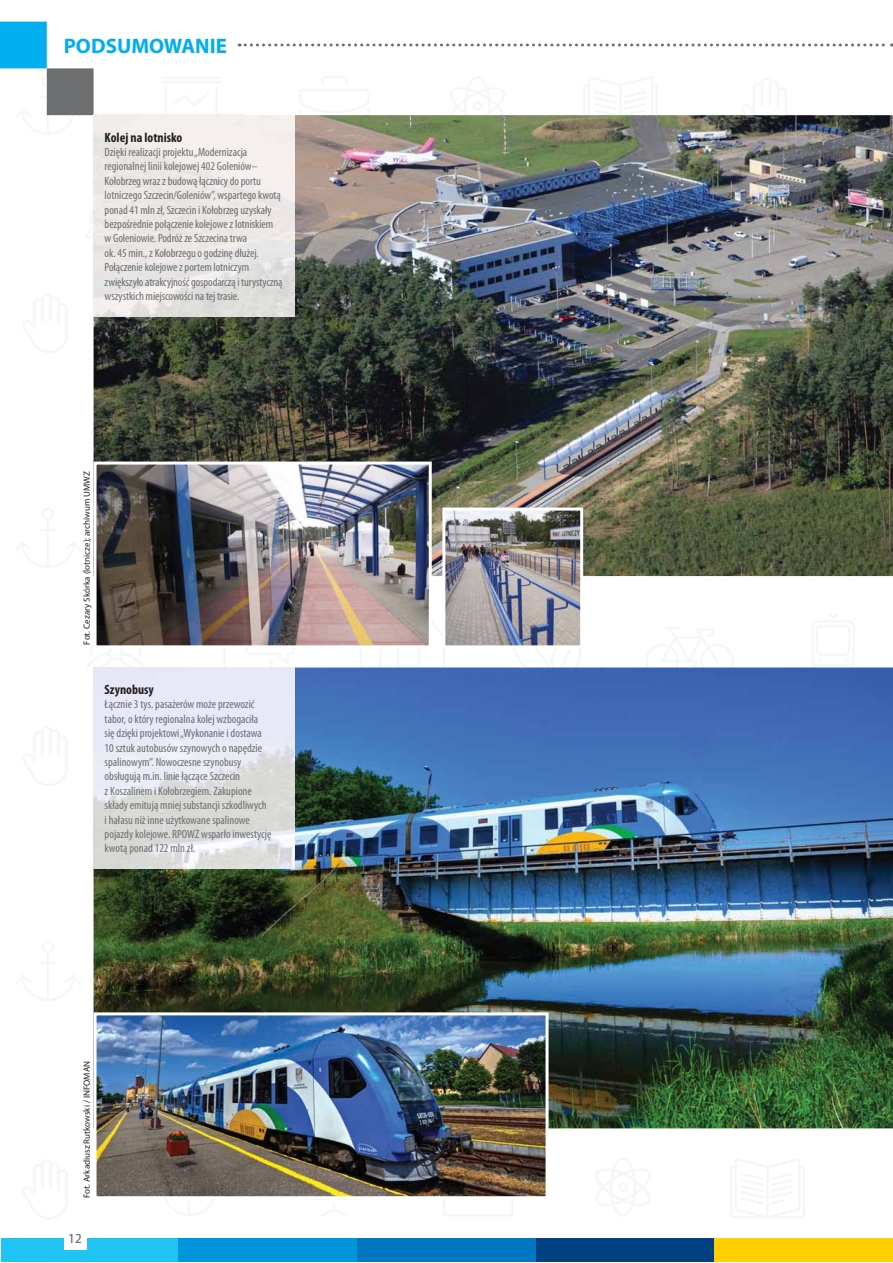
<style>
.page{position:relative;width:893px;height:1263px;background:#fff}
.page>*{position:absolute;margin:0;border:0;box-sizing:border-box;transform-origin:0 0}
.t1{font:700 21px "Myriad Pro";color:#00aeef}
.t2{font:700 condensed 13.5px "Myriad Pro";color:#231f20}
.t3{font:condensed 12px/14.4px "Myriad Pro";color:#6d6e70}
.t4{font:12px "Koz Go Pr 6 N Medium 90 msp RKSJ H";color:#6d6e70}
.t5{font:9px "Myriad Pro";color:#231f20}
</style>
<div class="page">
<svg style="left:93px;top:396px;width:1px;height:66px"></svg>
<hr style="left:161px;top:81px;width:60px;height:2px;background:#f5f6f6">
<hr style="left:161px;top:77px;width:60px;height:2px;background:#f5f6f6">
<svg style="left:165px;top:114px;width:53px;height:1px"></svg>
<hr style="left:46px;top:518px;width:3px;height:50px;background:#f5f6f6">
<svg style="left:93px;top:1051px;width:1px;height:61px"></svg>
<hr style="left:46px;top:951px;width:3px;height:50px;background:#f5f6f6">
<svg style="left:239px;top:44px;width:653px;height:2px"></svg>
<div style="left:1px;top:1238px;width:178px;height:24px;background:#1fc4f4"></div>
<div style="left:179px;top:1238px;width:178px;height:24px;background:#0095da"></div>
<div style="left:357px;top:1238px;width:179px;height:24px;background:#0077c0"></div>
<div style="left:536px;top:1238px;width:178px;height:24px;background:#004181"></div>
<div style="left:714px;top:1238px;width:179px;height:24px;background:#ffcf00"></div>
<div style="left:64px;top:1227px;width:22px;height:22px;background:#fff"></div>
<svg style="left:1px;top:22px;width:93px;height:94px"></svg>
<img style="left:94px;top:115px;width:799px;height:461px">
<img style="left:93px;top:115px;width:202px;height:202px">
<img style="left:94px;top:667px;width:799px;height:461px">
<svg style="left:93px;top:667px;width:53px;height:228px;background:#48593c"></svg>
<img style="left:94px;top:667px;width:201px;height:202px">
<img style="left:98px;top:1016px;width:447px;height:179px">
<div style="left:94px;top:1012px;width:455px;height:187px;border:3px solid #fff"></div>
<img style="left:98px;top:466px;width:330px;height:178px">
<div style="left:94px;top:462px;width:338px;height:186px;border:3px solid #fff"></div>
<img style="left:446px;top:511px;width:133px;height:133px">
<div style="left:442px;top:507px;width:141px;height:141px;border:3px solid #fff"></div>
<h1 class="t1" style="left:64px;top:38px;width:165px">PODSUMOWANIE</h1>
<p class="t2" style="left:105px;top:132px;width:79px">Kolej na lotnisko</p>
<p class="t3" style="left:105px;top:146px;width:179px">Dzięki realizacji projektu „Modernizacja regionalnej linii kolejowej 402 Goleniów– Kołobrzeg wraz z budową łącznicy do portu lotniczego Szczecin/Goleniów”, wspartego kwotą ponad 41 mln zł, Szczecin i Kołobrzeg uzyskały bezpośrednie połączenie kolejowe z lotniskiem w Goleniowie. Podróż ze Szczecina trwa<br>ok. 45 min., z Kołobrzegu o godzinę dłużej.<br>Połączenie kolejowe z portem lotniczym zwiększyło atrakcyjność gospodarczą i turystyczną wszystkich miejscowości na tej trasie.</p>
<p class="t5" style="left:83px;top:645px;width:175px;rotate:-90deg">Fot. Cezary Skórka (lotnicze); archiwum UMWZ</p>
<p class="t2" style="left:105px;top:684px;width:51px">Szynobusy</p>
<p class="t3" style="left:105px;top:698px;width:168px">Łącznie 3 tys. pasażerów może przewozić tabor, o który regionalna kolej wzbogaciła<br>się dzięki projektowi „Wykonanie i dostawa 10 sztuk autobusów szynowych o napędzie spalinowym”. Nowoczesne szynobusy obsługują m.in. linie łączące Szczecin<br>z Koszalinem i Kołobrzegiem. Zakupione składy emitują mniej substancji szkodliwych i hałasu niż inne użytkowane spalinowe pojazdy kolejowe. RPOWZ wsparło inwestycję kwotą ponad 122 mln zł.</p>
<p class="t5" style="left:83px;top:1198px;width:139px;rotate:-90deg">Fot. Arkadiusz Rutkowski / INFOMAN</p>
<p class="t4" style="left:68px;top:1234px;width:15px">12</p>
</div>
